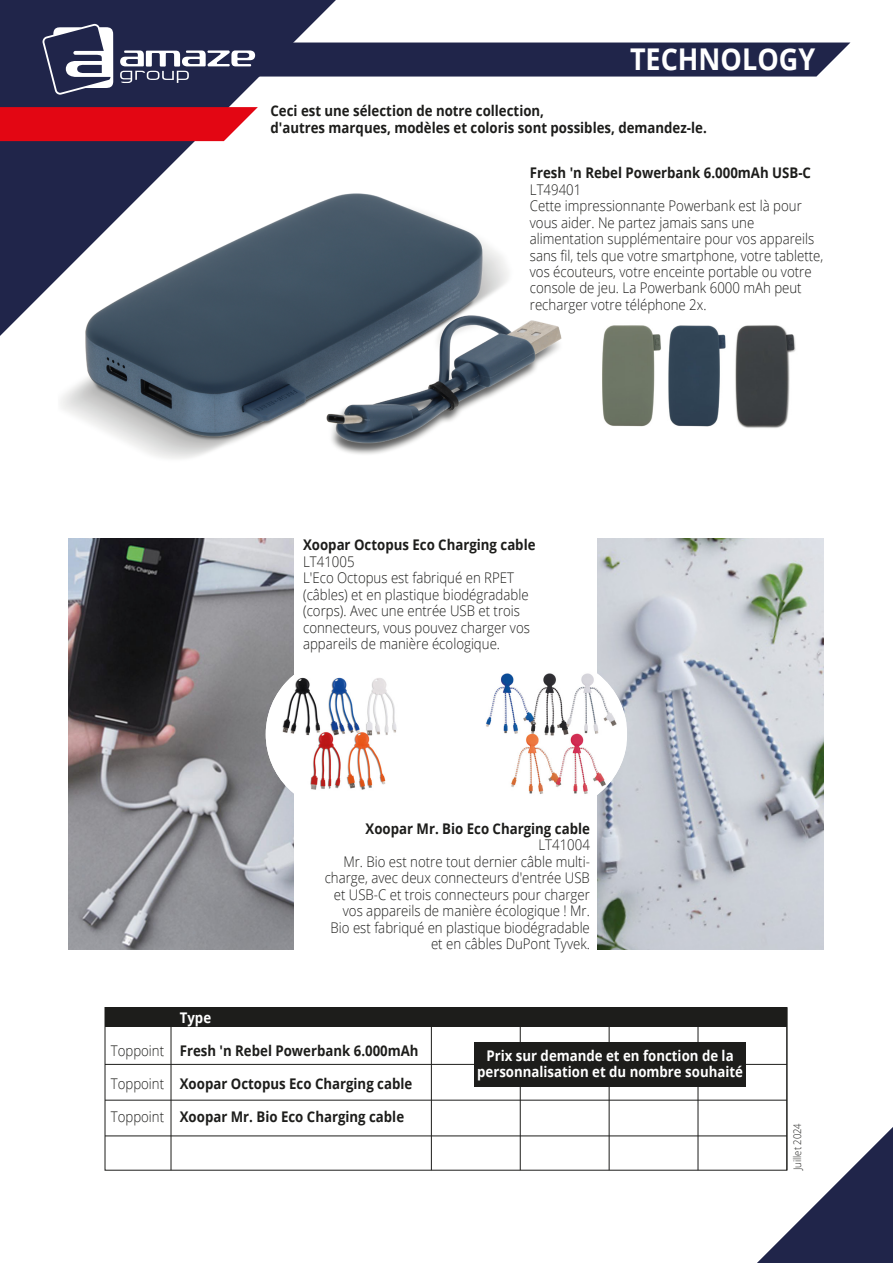
<style>
.page{position:relative;width:893px;height:1263px;background:#fff}
.page>*{position:absolute;margin:0;border:0;box-sizing:border-box;transform-origin:0 0}
.t1{font:700 30px "Open Sans";color:#fff;scale:.9 1}
.t2{font:300 14.7px/16.5px "Open Sans";color:#1d1d1b;scale:.9 1}
.t3{font:700 14.7px/16.5px "Open Sans";color:#1d1d1b;scale:.9 1}
.t4{font:700 14.7px/16.5px "Open Sans";color:#fff;text-align:center;scale:.9 1}
.t5{font:300 14.25px "Open Sans";color:#fff;scale:.95 1}
.t6{font:300 10.5px "Open Sans";color:#1d1d1b;scale:.9 1}
</style>
<div class="page">
<div style="left:105px;top:1007px;width:682px;height:20px;background:#1d1d1b"></div>
<hr style="left:431px;top:1007px;width:1px;height:163px;background:#1d1d1b">
<hr style="left:520px;top:1007px;width:1px;height:163px;background:#1d1d1b">
<hr style="left:609px;top:1007px;width:1px;height:163px;background:#1d1d1b">
<hr style="left:698px;top:1007px;width:1px;height:163px;background:#1d1d1b">
<hr style="left:786px;top:1007px;width:1px;height:163px;background:#1d1d1b">
<hr style="left:171px;top:1007px;width:1px;height:163px;background:#1d1d1b">
<hr style="left:105px;top:1064px;width:682px;height:1px;background:#1d1d1b">
<hr style="left:105px;top:1100px;width:682px;height:1px;background:#1d1d1b">
<hr style="left:105px;top:1135px;width:682px;height:1px;background:#1d1d1b">
<img style="left:68px;top:539px;width:226px;height:411px">
<img style="left:60px;top:193px;width:502px;height:266px">
<img style="left:602px;top:325px;width:194px;height:103px">
<img style="left:598px;top:539px;width:225px;height:411px">
<img style="left:266px;top:670px;width:131px;height:141px">
<img style="left:486px;top:663px;width:140px;height:148px">
<svg style="left:0;top:0;width:336px;height:336px"></svg>
<svg style="left:757px;top:1127px;width:136px;height:136px"></svg>
<svg style="left:0;top:107px;width:258px;height:34px;background:#e41622"></svg>
<svg style="left:0;top:24px;width:850px;height:71px"></svg>
<div style="left:474px;top:1043px;width:272px;height:44px;background:#1d1d1b"></div>
<h1 class="t1" style="left:630px;top:37px;width:207px">TECHNOLOGY</h1>
<p class="t3" style="left:270px;top:102px;width:486px">Ceci est une sélection de notre collection,<br>d'autres marques, modèles et coloris sont possibles, demandez-le.</p>
<p class="t3" style="left:530px;top:164px;width:314px">Fresh 'n Rebel Powerbank 6.000mAh USB-C</p>
<p class="t2" style="left:530px;top:181px;width:328px">LT49401<br>Cette impressionnante Powerbank est là pour vous aider. Ne partez jamais sans une alimentation supplémentaire pour vos appareils sans fil, tels que votre smartphone, votre tablette, vos écouteurs, votre enceinte portable ou votre console de jeu. La Powerbank 6000 mAh peut recharger votre téléphone 2x.</p>
<p class="t3" style="left:303px;top:536px;width:260px">Xoopar Octopus Eco Charging cable</p>
<p class="t2" style="left:303px;top:552px;width:254px">LT41005<br>L'Eco Octopus est fabriqué en RPET (câbles) et en plastique biodégradable (corps). Avec une entrée USB et trois connecteurs, vous pouvez charger vos appareils de manière écologique.</p>
<p class="t3" style="left:365px;top:820px;width:251px">Xoopar Mr. Bio Eco Charging cable</p>
<p class="t2" style="left:325px;top:836px;width:296px;text-align:right">LT41004<br>Mr. Bio est notre tout dernier câble multi&shy;charge, avec deux connecteurs d'entrée USB et USB-C et trois connecteurs pour charger vos appareils de manière écologique ! Mr.<br>Bio est fabriqué en plastique biodégradable et en câbles DuPont Tyvek.</p>
<p class="t2" style="left:111px;top:1042px;width:61px">Toppoint</p>
<p class="t2" style="left:111px;top:1075px;width:61px">Toppoint</p>
<p class="t2" style="left:111px;top:1108px;width:61px">Toppoint</p>
<p class="t4" style="left:180px;top:1009px;width:36px">Type</p>
<p class="t3" style="left:180px;top:1042px;width:267px">Fresh 'n Rebel Powerbank 6.000mAh</p>
<p class="t3" style="left:180px;top:1075px;width:260px">Xoopar Octopus Eco Charging cable</p>
<p class="t3" style="left:180px;top:1108px;width:251px">Xoopar Mr. Bio Eco Charging cable</p>
<p class="t5" style="left:460px;top:1041px;width:40px">x €/st.</p>
<p class="t5" style="left:551px;top:1041px;width:40px">x €/st.</p>
<p class="t5" style="left:635px;top:1041px;width:40px">x €/st.</p>
<p class="t4" style="left:477px;top:1047px;width:297px">Prix sur demande et en fonction de la personnalisation et du nombre souhaité</p>
<p class="t6" style="left:790px;top:1170px;width:53px;rotate:-90deg">Juillet 2024</p>
</div>
